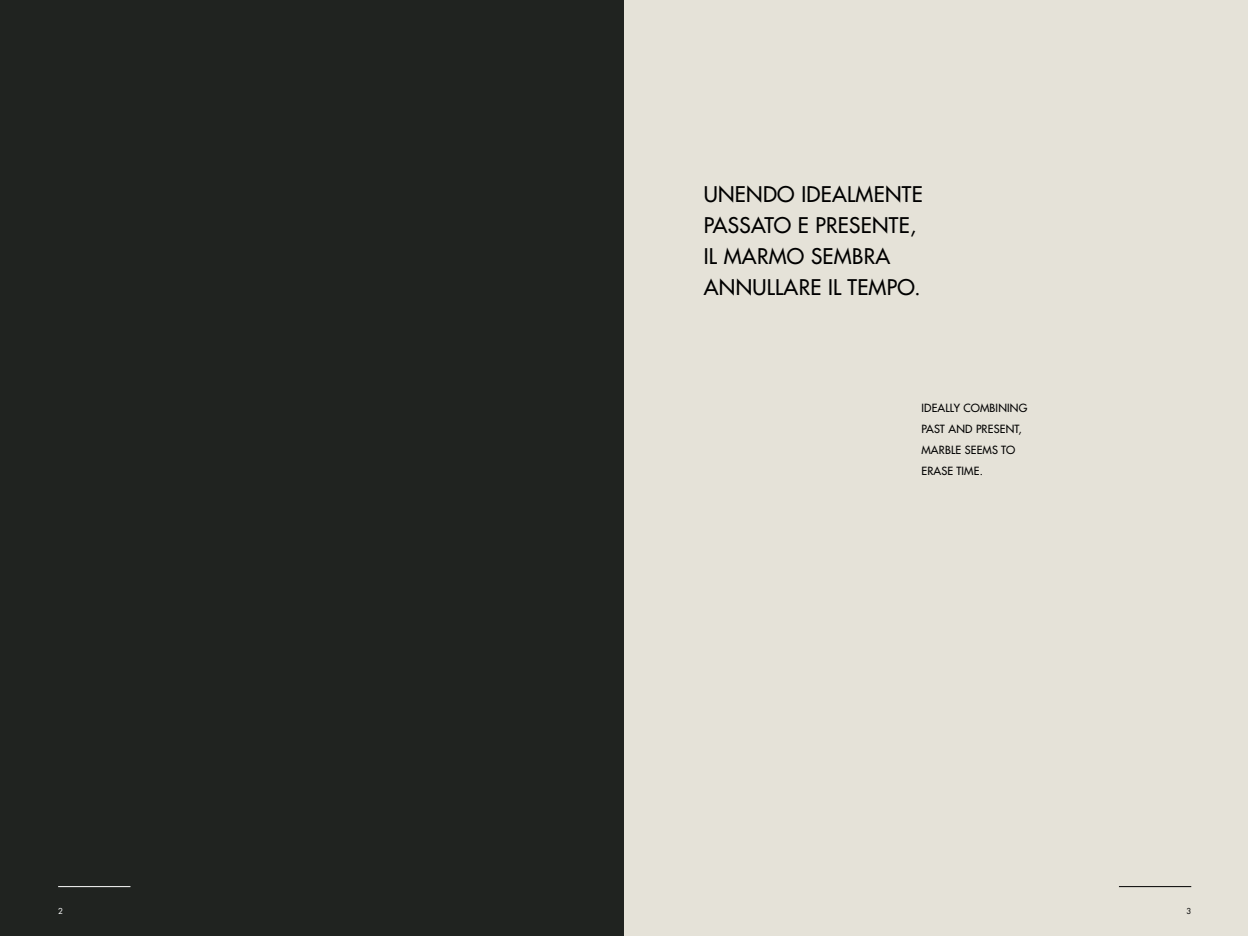
<style>
.page{position:relative;width:1248px;height:936px;background:#fff}
.page>*{position:absolute;margin:0;border:0;box-sizing:border-box;transform-origin:0 0}
.t1{font:500 21px/31px "Futura LT Pro";letter-spacing:.015em;color:#000}
.t2{font:500 11px/21px "Futura LT Pro";letter-spacing:.015em;color:#000}
.t3{font:8px "Futura LT Pro";color:#fff}
.t4{font:8px "Futura LT Pro";color:#000}
</style>
<div class="page">
<div style="left:0;top:0;width:624px;height:935px;background:#202320"></div>
<div style="left:624px;top:0;width:623px;height:935px;background:#e5e2d8"></div>
<hr style="left:1118px;top:886px;width:73px;height:1px;background:#000">
<hr style="left:58px;top:886px;width:72px;height:1px;background:#fff">
<p class="t1" style="left:703px;top:177px;width:220px">UNENDO IDEALMENTE<br>PASSATO E PRESENTE,<br>IL MARMO SEMBRA<br>ANNULLARE IL TEMPO.</p>
<p class="t2" style="left:921px;top:397px;width:107px">IDEALLY COMBINING<br>PAST AND PRESENT,<br>MARBLE SEEMS TO<br>ERASE TIME.</p>
<p class="t3" style="left:58px;top:906px;width:6px">2</p>
<p class="t4" style="left:1186px;top:906px;width:6px">3</p>
</div>
